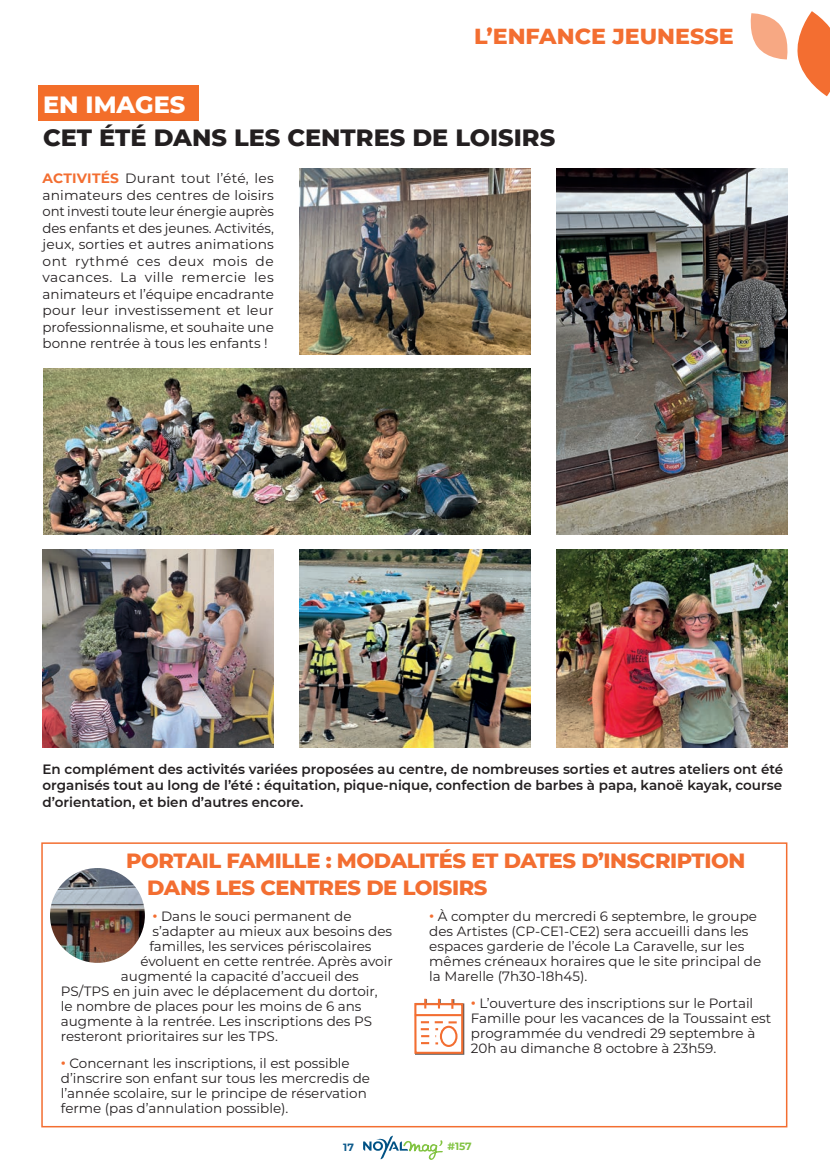
<style>
.page{position:relative;width:830px;height:1170px;background:#fff}
.page>*{position:absolute;margin:0;border:0;box-sizing:border-box;transform-origin:0 0}
.t1{font:800 24px "Montserrat";color:#231f20}
.t2{font:800 24px "Montserrat";color:#fff}
.t3{font:800 22.2px "Montserrat";color:#f36e31}
.t4{font:800 21px/27px "Montserrat";letter-spacing:-.02em;color:#f36e31}
.t5{font:13.5px/16.5px "Montserrat";color:#231f20}
.t6{font:600 13.5px/16.5px "Montserrat";color:#231f20;text-align:justify}
.t7{font:700 10.5px "Montserrat";color:#81c342}
.t8{font:700 10.5px "Montserrat";color:#0d5a8b}
.s1{font-weight:700;color:#f36e31}
</style>
<div class="page">
<svg style="left:363px;top:1135px;width:79px;height:24px"></svg>
<svg style="left:750px;top:11px;width:79px;height:85px"></svg>
<div style="left:38px;top:85px;width:161px;height:35px;background:#f36e2a"></div>
<img style="left:299px;top:168px;width:231px;height:186px">
<img style="left:556px;top:168px;width:231px;height:366px">
<img style="left:43px;top:369px;width:487px;height:165px">
<img style="left:556px;top:549px;width:231px;height:198px">
<img style="left:43px;top:549px;width:231px;height:198px">
<img style="left:299px;top:549px;width:231px;height:198px">
<div style="left:41px;top:842px;width:746px;height:285px;border:2px solid #f36e31"></div>
<div style="left:415px;top:999px;width:49px;height:55px;background:#231f20;opacity:.75"></div>
<div style="left:415px;top:1003px;width:47px;height:49px;background:#fff"></div>
<div style="left:414px;top:1002px;width:49px;height:51px;border:2px solid #f36e31"></div>
<svg style="left:424px;top:998px;width:2px;height:10px"></svg>
<svg style="left:437px;top:998px;width:3px;height:10px"></svg>
<svg style="left:451px;top:999px;width:2px;height:9px"></svg>
<hr style="left:414px;top:1013px;width:48px;height:3px;background:#f36e31">
<svg style="left:420px;top:1021px;width:36px;height:23px"></svg>
<svg style="left:441px;top:1026px;width:15px;height:19px"></svg>
<div style="left:439px;top:1025px;width:18px;height:21px;border:2px solid #f36e31;border-radius:50%"></div>
<img style="left:50px;top:867px;width:95px;height:95px;border-radius:47px">
<h2 class="t3" style="left:474px;top:20px;width:261px">L’ENFANCE JEUNESSE</h2>
<h1 class="t2" style="left:43px;top:86px;width:144px">EN IMAGES</h1>
<h1 class="t1" style="left:43px;top:119px;width:513px">CET ÉTÉ DANS LES CENTRES DE LOISIRS</h1>
<p class="t5" style="left:43px;top:169px;width:233px;text-align:justify"><span class="s1">ACTIVITÉS</span> Durant tout l’été, les animateurs des centres de loisirs ont investi toute leur énergie auprès des enfants et des jeunes. Activités, jeux, sorties et autres animations ont rythmé ces deux mois de vacances. La ville remercie les animateurs et l’équipe encadrante pour leur investissement et leur professionnalisme, et souhaite une bonne rentrée à tous les enfants !</p>
<p class="t6" style="left:43px;top:760px;width:741px">En complément des activités variées proposées au centre, de nombreuses sorties et autres ateliers ont été organisés tout au long de l’été : équitation, pique-nique, confection de barbes à papa, kanoë kayak, course d’orientation, et bien d’autres encore.</p>
<h3 class="t4" style="left:147px;top:846px;width:599px;text-indent:-21px">PORTAIL FAMILLE : MODALITÉS ET DATES D’INSCRIPTION<br>DANS LES CENTRES DE LOISIRS</h3>
<p class="t5" style="left:152px;top:906px;width:200px"><span class="s1">•</span> Dans le souci permanent de</p>
<p class="t5" style="left:152px;top:921px;width:241px">s’adapter au mieux aux besoins des</p>
<p class="t5" style="left:149px;top:936px;width:223px">familles, les services périscolaires</p>
<p class="t5" style="left:140px;top:951px;width:254px">évoluent en cette rentrée. Après avoir</p>
<p class="t5" style="left:121px;top:966px;width:239px">augmenté la capacité d’accueil des</p>
<p class="t5" style="left:61px;top:981px;width:318px">PS/TPS en juin avec le déplacement du dortoir,</p>
<p class="t5" style="left:61px;top:996px;width:302px">le nombre de places pour les moins de 6 ans</p>
<p class="t5" style="left:61px;top:1011px;width:312px">augmente à la rentrée. Les inscriptions des PS</p>
<p class="t5" style="left:61px;top:1026px;width:218px">resteront prioritaires sur les TPS.</p>
<p class="t5" style="left:61px;top:1055px;width:310px;line-height:15px"><span class="s1">•</span> Concernant les inscriptions, il est possible d’inscrire son enfant sur tous les mercredis de l’année scolaire, sur le principe de réservation ferme (pas d’annulation possible).</p>
<p class="t5" style="left:429px;top:907px;width:333px;line-height:15px"><span class="s1">•</span> À compter du mercredi 6 septembre, le groupe des Artistes (CP-CE1-CE2) sera accueilli dans les espaces garderie de l’école La Caravelle, sur les mêmes créneaux horaires que le site principal de la Marelle (7h30-18h45).</p>
<p class="t5" style="left:470px;top:995px;width:302px;line-height:15px"><span class="s1">•</span> L’ouverture des inscriptions sur le Portail Famille pour les vacances de la Toussaint est programmée du vendredi 29 septembre à 20h au dimanche 8 octobre à 23h59.</p>
<p class="t8" style="left:343px;top:1139px;width:12px">17</p>
<p class="t7" style="left:447px;top:1138px;width:26px">#157</p>
</div>
